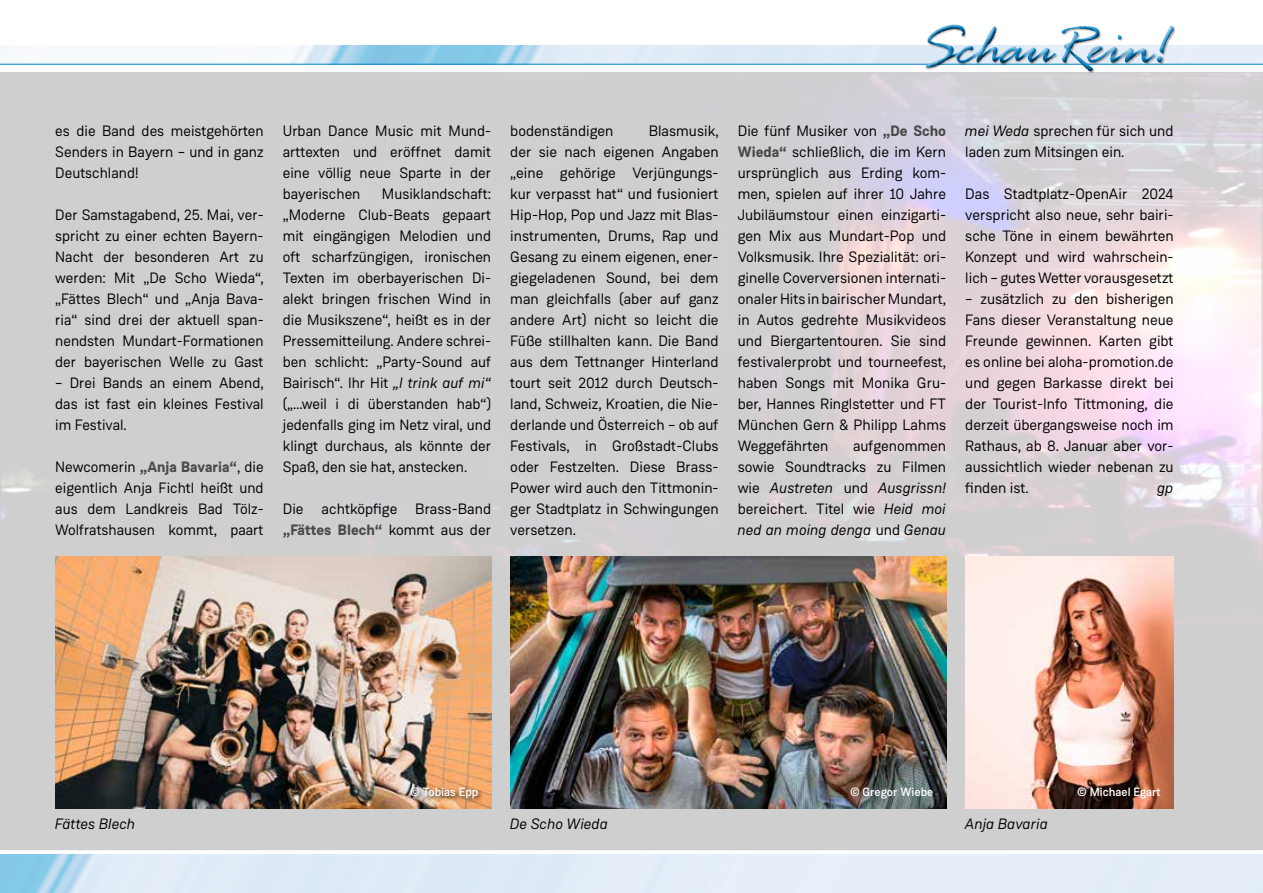
<style>
.page{position:relative;width:1263px;height:893px;background:#fff}
.page>*{position:absolute;margin:0;border:0;box-sizing:border-box;transform-origin:0 0}
.t1{font:15px/21px "Weissenhof Grotesk";color:#000;text-align:justify}
.t2{font:italic 15px "Weissenhof Grotesk";color:#000}
.t3{font:500 12px "Weissenhof Grotesk";color:#fff}
.s1{font-weight:700;color:#4a4a49}
.s2{font-style:italic}
</style>
<div class="page">
<img style="left:0;top:45px;width:1263px;height:19px">
<hr style="left:0;top:64px;width:1263px;height:1px;background:#0081c6">
<div style="left:924px;top:24px;width:250px;height:48px;background:#000;opacity:.75"></div>
<div style="left:0;top:855px;width:1263px;height:38px;background:#e4eef8"></div>
<img style="left:2px;top:74px;width:1258px;height:774px">
<svg style="left:0;top:72px;width:1px;height:778px"></svg>
<img style="left:965px;top:556px;width:209px;height:252px">
<img style="left:510px;top:556px;width:436px;height:252px">
<img style="left:55px;top:556px;width:436px;height:252px">
<div style="left:408px;top:785px;width:75px;height:19px;background:#000;opacity:.75"></div>
<p class="t1" style="left:55px;top:120px;width:210px">es die Band des meistgehörten Senders in Bayern – und in ganz Deutschland!</p>
<p class="t1" style="left:55px;top:204px;width:210px">Der Samstagabend, 25. Mai, ver&shy;spricht zu einer echten Bayern-Nacht der besonderen Art zu werden: Mit „De Scho Wieda“, „Fättes Blech“ und „Anja Bava&shy;ria“ sind drei der aktuell span&shy;nendsten Mundart-Formationen der bayerischen Welle zu Gast</p>
<p class="t1" style="left:55px;top:372px;width:210px">– Drei Bands an einem Abend, das ist fast ein kleines Festival im Festival.</p>
<p class="t1" style="left:55px;top:456px;width:210px">Newcomerin <span class="s1">„Anja Bavaria“</span>, die eigentlich Anja Fichtl heißt und aus dem Landkreis Bad Tölz-Wolfratshausen kommt, paart</p>
<p class="t1" style="left:283px;top:120px;width:210px">Urban Dance Music mit Mund&shy;arttexten und eröffnet damit eine völlig neue Sparte in der bayerischen</p>
<p class="t1" style="left:283px;top:183px;width:210px;text-indent:99px">Musiklandschaft: „Moderne Club-Beats gepaart mit eingängigen Melodien und oft scharfzüngigen, ironischen Texten im oberbayerischen Di&shy;alekt bringen frischen Wind in die Musikszene“, heißt es in der Pressemitteilung. Andere schrei&shy;ben schlicht: „Party-Sound auf Bairisch“. Ihr Hit <span class="s2">„I trink auf mi“ </span>(„…weil i di überstanden hab“) jedenfalls ging im Netz viral, und klingt durchaus, als könnte der Spaß, den sie hat, anstecken.</p>
<p class="t1" style="left:283px;top:498px;width:210px">Die achtköpfige Brass-Band <span class="s1">„Fättes Blech“</span> kommt aus der</p>
<p class="t1" style="left:510px;top:120px;width:210px;text-indent:138px">Blasmusik, der sie nach eigenen Angaben „eine gehörige Verjüngungs&shy;kur verpasst hat“ und fusioniert Hip-Hop, Pop und Jazz mit Blas&shy;instrumenten, Drums, Rap und Gesang zu einem eigenen, ener&shy;giegeladenen Sound, bei dem man gleichfalls (aber auf ganz andere Art) nicht so leicht die Füße stillhalten kann. Die Band aus dem Tettnanger Hinterland tourt seit 2012 durch Deutsch&shy;land, Schweiz, Kroatien, die Nie&shy;derlande und Österreich – ob auf Festivals, in Großstadt-Clubs oder Festzelten. Diese Brass-Power wird auch den Tittmonin&shy;ger Stadtplatz in Schwingungen versetzen.</p>
<p class="t1" style="left:738px;top:120px;width:210px">Die fünf Musiker von <span class="s1">„De Scho Wieda“</span> schließlich, die im Kern ursprünglich aus Erding kom&shy;men, spielen auf ihrer 10 Jahre Jubiläumstour einen einzigarti&shy;gen Mix aus Mundart-Pop und Volksmusik. Ihre Spezialität: ori&shy;ginelle Coverversionen internati&shy;onaler Hits in bairischer Mundart, in Autos gedrehte Musikvideos und Biergartentouren. Sie sind festivalerprobt und tourneefest, haben Songs mit Monika Gru&shy;ber, Hannes Ringlstetter und FT München Gern &amp; Philipp Lahms Weggefährten</p>
<p class="t1" style="left:510px;top:120px;width:105px">bodenständigen</p>
<p class="t1" style="left:738px;top:435px;width:210px;text-indent:115px">aufgenommen sowie Soundtracks zu Filmen wie <span class="s2">Austreten</span> und <span class="s2">Ausgrissn! </span>bereichert. Titel wie <span class="s2">Heid moi ned an moing denga</span> und <span class="s2">Genau</span></p>
<p class="t1" style="left:965px;top:120px;width:210px"><span class="s2">mei Weda</span> sprechen für sich und laden zum Mitsingen ein.</p>
<p class="t1" style="left:965px;top:183px;width:210px">Das Stadtplatz-OpenAir 2024 verspricht also neue, sehr bairi&shy;sche Töne in einem bewährten Konzept und wird wahrschein&shy;lich – gutes Wetter vorausgesetzt</p>
<p class="t1" style="left:965px;top:288px;width:210px">– zusätzlich zu den bisherigen Fans dieser Veranstaltung neue Freunde gewinnen. Karten gibt es online bei aloha-promotion.de und gegen Barkasse direkt bei der Tourist-Info Tittmoning, die derzeit übergangsweise noch im Rathaus, ab 8. Januar aber vor&shy;aussichtlich wieder nebenan zu finden ist.</p>
<p class="t2" style="left:1157px;top:479px;width:18px">gp</p>
<p class="t3" style="left:410px;top:785px;width:70px">© Tobias Epp</p>
<p class="t3" style="left:850px;top:785px;width:85px">© Gregor Wiebe</p>
<p class="t3" style="left:1077px;top:785px;width:85px">© Michael Egart</p>
<p class="t2" style="left:55px;top:815px;width:82px">Fättes Blech</p>
<p class="t2" style="left:510px;top:815px;width:99px">De Scho Wieda</p>
<p class="t2" style="left:965px;top:815px;width:84px">Anja Bavaria</p>
</div>
